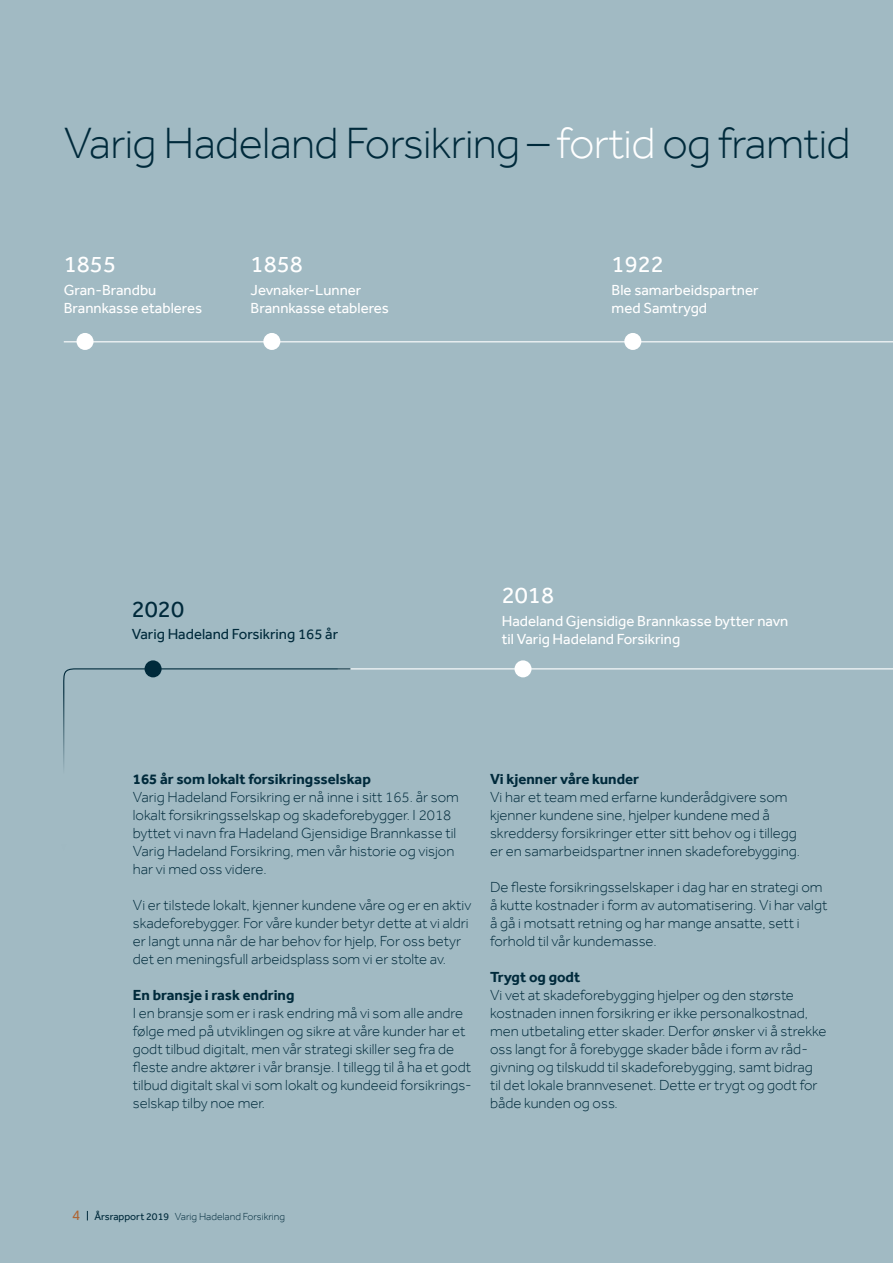
<style>
.page{position:relative;width:893px;height:1263px;background:#a1bac3}
.page>*{position:absolute;margin:0;border:0;box-sizing:border-box;transform-origin:0 0}
.t1{font:300 45px "Effra";letter-spacing:-.015em;color:#002a3b}
.t2{font:24px "Effra";color:#fff}
.t3{font:24px "Effra";color:#002a3b}
.t4{font:300 15px/18px "Effra";color:#002a3b}
.t5{font:15px/18px "Effra";color:#fff}
.t6{font:700 15px "Effra";color:#002a3b}
.t7{font:15px "Effra";color:#002a3b}
.t8{font:300 10.5px "Effra";color:#002a3b}
.s1{color:#fff}
.s2{font-weight:400;font-size:15px;color:#ae6534}
.s3{font-weight:400}
</style>
<div class="page">
<svg style="left:63px;top:341px;width:830px;height:329px"></svg>
<div style="left:263px;top:333px;width:17px;height:17px;background:#fff;border-radius:50%"></div>
<div style="left:514px;top:660px;width:17px;height:17px;background:#fff;border-radius:50%"></div>
<div style="left:145px;top:660px;width:17px;height:17px;background:#002a3b;border-radius:50%"></div>
<div style="left:77px;top:333px;width:17px;height:17px;background:#fff;border-radius:50%"></div>
<div style="left:624px;top:333px;width:17px;height:17px;background:#fff;border-radius:50%"></div>
<svg style="left:63px;top:668px;width:289px;height:100px"></svg>
<h1 class="t1" style="left:64px;top:116px;width:788px">Varig Hadeland Forsikring – <span class="s1">fortid</span> og framtid</h1>
<h2 class="t2" style="left:64px;top:250px;width:54px">1855</h2>
<p class="t5" style="left:64px;top:280px;width:140px">Gran-Brandbu<br>Brannkasse etableres</p>
<h2 class="t2" style="left:251px;top:250px;width:54px">1858</h2>
<p class="t5" style="left:251px;top:280px;width:140px">Jevnaker-Lunner<br>Brannkasse etableres</p>
<h2 class="t2" style="left:612px;top:250px;width:54px">1922</h2>
<p class="t5" style="left:612px;top:280px;width:148px">Ble samarbeidspartner med Samtrygd</p>
<h2 class="t3" style="left:132px;top:594px;width:54px">2020</h2>
<p class="t7" style="left:132px;top:625px;width:208px">Varig Hadeland Forsikring 165 år</p>
<h2 class="t2" style="left:502px;top:581px;width:54px">2018</h2>
<p class="t5" style="left:502px;top:611px;width:288px">Hadeland Gjensidige Brannkasse bytter navn til Varig Hadeland Forsikring</p>
<p class="t6" style="left:133px;top:770px;width:240px">165 år som lokalt forsikringsselskap</p>
<p class="t4" style="left:133px;top:788px;width:328px">Varig Hadeland Forsikring er nå inne i sitt 165. år som lokalt forsikringsselskap og skadeforebygger. I 2018 byttet vi navn fra Hadeland Gjensidige Brannkasse til Varig Hadeland Forsikring, men vår historie og visjon har vi med oss videre.</p>
<p class="t4" style="left:133px;top:896px;width:340px">Vi er tilstede lokalt, kjenner kundene våre og er en aktiv skadeforebygger. For våre kunder betyr dette at vi aldri er langt unna når de har behov for hjelp, For oss betyr det en meningsfull arbeidsplass som vi er stolte av.</p>
<p class="t6" style="left:133px;top:986px;width:163px">En bransje i rask endring</p>
<p class="t4" style="left:133px;top:1004px;width:340px">I en bransje som er i rask endring må vi som alle andre følge med på utviklingen og sikre at våre kunder har et godt tilbud digitalt, men vår strategi skiller seg fra de fleste andre aktører i vår bransje. I tillegg til å ha et godt tilbud digitalt skal vi som lokalt og kundeeid forsikrings&shy;selskap tilby noe mer.</p>
<p class="t6" style="left:490px;top:770px;width:151px">Vi kjenner våre kunder</p>
<p class="t4" style="left:490px;top:788px;width:311px">Vi har et team med erfarne kunderådgivere som kjenner kundene sine, hjelper kundene med å skreddersy forsikringer etter sitt behov og i tillegg er en samarbeidspartner innen skadeforebygging.</p>
<p class="t4" style="left:490px;top:878px;width:339px">De fleste forsikringsselskaper i dag har en strategi om å kutte kostnader i form av automatisering. Vi har valgt å gå i motsatt retning og har mange ansatte, sett i forhold til vår kundemasse.</p>
<p class="t6" style="left:490px;top:968px;width:92px">Trygt og godt</p>
<p class="t4" style="left:490px;top:986px;width:338px">Vi vet at skadeforebygging hjelper og den største kostnaden innen forsikring er ikke personalkostnad, men utbetaling etter skader. Derfor ønsker vi å strekke oss langt for å forebygge skader både i form av råd&shy;givning og tilskudd til skadeforebygging, samt bidrag til det lokale brannvesenet. Dette er trygt og godt for både kunden og oss.</p>
<p class="t8" style="left:72px;top:1211px;width:214px"><span class="s2">4</span> <span class="s3">Årsrapport 2019</span> Varig Hadeland Forsikring</p>
</div>
